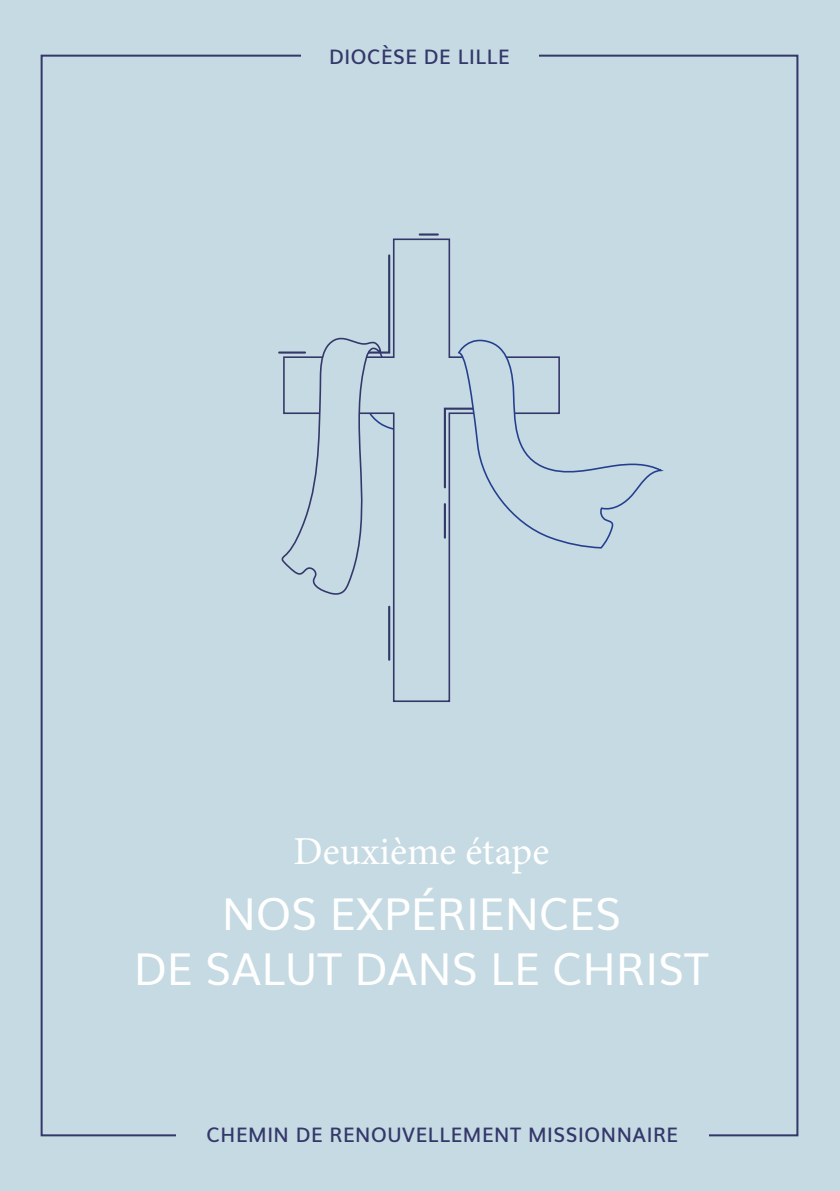
<style>
.page{position:relative;width:840px;height:1191px;background:#fff}
.page>*{position:absolute;margin:0;border:0;box-sizing:border-box;transform-origin:0 0}
.t1{font:44px "Muli";color:#fff}
.t2{font:39.6px "Minion Pro";color:#fff}
.t3{font:600 20px "Muli";letter-spacing:.03em;color:#34376a}
</style>
<div class="page">
<div style="left:0;top:0;width:839px;height:1191px;background:#c5dae2"></div>
<svg style="left:278px;top:233px;width:179px;height:429px"></svg>
<svg style="left:281px;top:333px;width:165px;height:263px"></svg>
<svg style="left:457px;top:339px;width:207px;height:210px"></svg>
<p class="t3" style="left:329px;top:40px;width:182px">DIOCÈSE DE LILLE</p>
<p class="t2" style="left:293px;top:824px;width:257px">Deuxième étape</p>
<p class="t1" style="left:221px;top:878px;width:400px">NOS EXPÉRIENCES</p>
<p class="t1" style="left:134px;top:933px;width:576px">DE SALUT DANS LE CHRIST</p>
<p class="t3" style="left:206px;top:1118px;width:472px">CHEMIN DE RENOUVELLEMENT MISSIONNAIRE</p>
</div>
